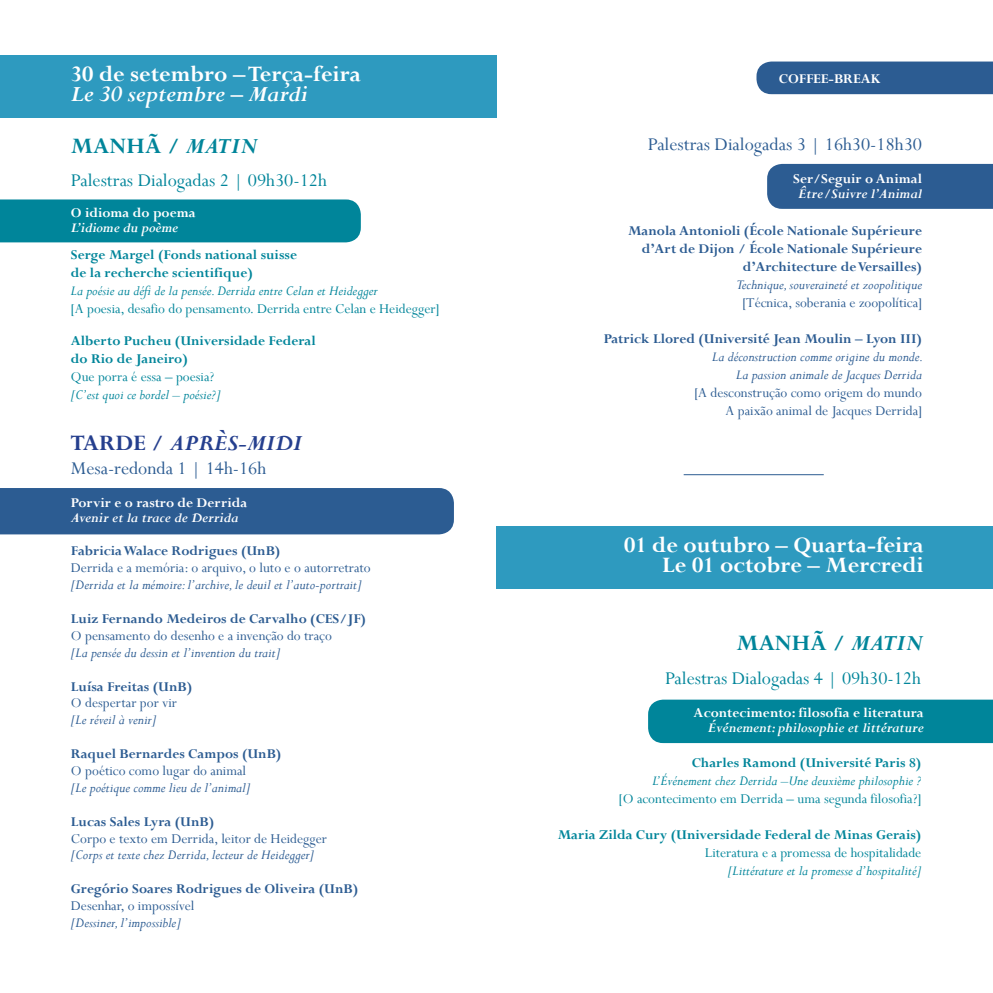
<style>
.page{position:relative;width:993px;height:993px;background:#fff}
.page>*{position:absolute;margin:0;border:0;box-sizing:border-box;transform-origin:0 0}
.t1{font:700 24.62px/20px "Perpetua";color:#fff;text-align:right}
.t2{font:italic 700 24.62px/51.6px "Perpetua";color:#fff}
.t3{font:italic 700 24.62px "Perpetua";color:#253f8e}
.t4{font:700 24.62px "Perpetua";color:#00859a}
.t5{font:20px "Perpetua";color:#00859a}
.t6{font:20px "Perpetua";color:#2c5c92}
.t7{font:700 15px/18px "Perpetua";color:#2c5c92;text-align:right}
.t8{font:italic 15px/18px "Perpetua";color:#2c5c92;text-align:right}
.t9{font:15px/18px "Perpetua";color:#2c5c92;text-align:right}
.t10{font:700 15px/18px "Perpetua";color:#00859a}
.t11{font:italic 15px "Perpetua";color:#00859a}
.t12{font:15px "Perpetua";color:#00859a}
.t13{font:700 15px "Perpetua";color:#fff}
.t14{font:italic 700 15px "Perpetua";color:#fff}
.s1{font-style:normal;color:#00859a}
.s2{color:#00859a}
.s3{font-style:normal}
.s4{font-style:italic}
.s5{font-weight:700;font-size:15px;color:#fff}
</style>
<div class="page">
<div style="left:0;top:488px;width:454px;height:46px;background:#2c5c92"></div>
<div style="left:756px;top:61px;width:236px;height:33px;background:#2c5c92"></div>
<div style="left:767px;top:164px;width:225px;height:45px;background:#2c5c92"></div>
<div style="left:0;top:199px;width:361px;height:43px;background:#00859a"></div>
<div style="left:0;top:55px;width:496px;height:62px;background:#2e9abf"></div>
<hr style="left:683px;top:474px;width:140px;height:1px;background:#2c5c92">
<div style="left:496px;top:526px;width:496px;height:62px;background:#2e9abf"></div>
<div style="left:648px;top:699px;width:344px;height:43px;background:#00859a"></div>
<h1 class="t1" style="left:71px;top:64px;width:291px">30 de setembro – Terça-feira</h1>
<h1 class="t2" style="left:71px;top:68px;width:238px">Le 30 septembre – Mardi<br><span class="s1">MANHÃ /</span> <span class="s2">MATIN</span></h1>
<h2 class="t5" style="left:71px;top:168px;width:257px">Palestras Dialogadas 2 | 09h30-12h</h2>
<p class="t13" style="left:71px;top:203px;width:126px">O idioma do poema</p>
<p class="t14" style="left:71px;top:218px;width:109px">L’idiome du poème</p>
<p class="t10" style="left:71px;top:245px;width:227px">Serge Margel (Fonds national suisse de la recherche scientifique)</p>
<p class="t11" style="left:71px;top:281px;width:308px">La poésie au défi de la pensée. Derrida entre Celan et Heidegger</p>
<p class="t12" style="left:71px;top:299px;width:370px">[A poesia, desafio do pensamento. Derrida entre Celan e Heidegger]</p>
<p class="t10" style="left:71px;top:331px;width:246px">Alberto Pucheu (Universidade Federal do Rio de Janeiro)</p>
<p class="t12" style="left:71px;top:367px;width:145px">Que porra é essa – poesia?</p>
<p class="t11" style="left:71px;top:385px;width:151px">[C’est quoi ce bordel – poésie?]</p>
<h1 class="t3" style="left:71px;top:427px;width:232px"><span class="s3">TARDE /</span> APRÈS-MIDI</h1>
<h2 class="t6" style="left:71px;top:455px;width:197px">Mesa-redonda 1 | 14h-16h</h2>
<p class="t13" style="left:71px;top:492px;width:178px">Porvir e o rastro de Derrida</p>
<p class="t14" style="left:71px;top:507px;width:169px">Avenir et la trace de Derrida</p>
<p class="t7" style="left:71px;top:541px;width:211px">Fabricia Walace Rodrigues (UnB)</p>
<p class="t9" style="left:71px;top:558px;width:301px">Derrida e a memória: o arquivo, o luto e o autorretrato</p>
<p class="t8" style="left:71px;top:575px;width:292px">[Derrida et la mémoire: l’archive, le deuil et l’auto-portrait]</p>
<p class="t7" style="left:71px;top:609px;width:296px">Luiz Fernando Medeiros de Carvalho (CES/JF)</p>
<p class="t9" style="left:71px;top:626px;width:262px">O pensamento do desenho e a invenção do traço</p>
<p class="t8" style="left:71px;top:642px;width:211px">[La pensée du dessin et l’invention du trait]</p>
<p class="t7" style="left:71px;top:676px;width:123px">Luísa Freitas (UnB)</p>
<p class="t9" style="left:71px;top:693px;width:108px">O despertar por vir</p>
<p class="t8" style="left:71px;top:710px;width:87px">[Le réveil à venir]</p>
<p class="t7" style="left:71px;top:744px;width:212px">Raquel Bernardes Campos (UnB)</p>
<p class="t9" style="left:71px;top:761px;width:177px">O poético como lugar do animal</p>
<p class="t8" style="left:71px;top:777px;width:181px">[Le poétique comme lieu de l’animal]</p>
<p class="t7" style="left:71px;top:811px;width:145px">Lucas Sales Lyra (UnB)</p>
<p class="t9" style="left:71px;top:828px;width:257px">Corpo e texto em Derrida, leitor de Heidegger</p>
<p class="t8" style="left:71px;top:845px;width:245px">[Corps et texte chez Derrida, lecteur de Heidegger]</p>
<p class="t7" style="left:71px;top:879px;width:289px">Gregório Soares Rodrigues de Oliveira (UnB)</p>
<p class="t9" style="left:71px;top:896px;width:125px">Desenhar, o impossível</p>
<p class="t8" style="left:71px;top:912px;width:112px">[Dessiner, l’impossible]</p>
<p class="t13" style="left:778px;top:69px;width:103px">COFFEE-BREAK</p>
<h2 class="t6" style="left:647px;top:131px;width:275px">Palestras Dialogadas 3 | 16h30-18h30</h2>
<p class="t13" style="left:792px;top:169px;width:130px">Ser/Seguir o Animal</p>
<p class="t14" style="left:798px;top:184px;width:125px">Être/Suivre l’Animal</p>
<p class="t7" style="left:627px;top:221px;width:295px">Manola Antonioli (École Nationale Supérieure d’Art de Dijon / École Nationale Supérieure d’Architecture de Versailles)</p>
<p class="t8" style="left:736px;top:275px;width:187px">Technique, souveraineté et zoopolitique</p>
<p class="t9" style="left:742px;top:293px;width:181px">[Técnica, soberania e zoopolítica]</p>
<p class="t7" style="left:603px;top:329px;width:319px">Patrick Llored (Université Jean Moulin – Lyon III)</p>
<p class="t8" style="left:712px;top:347px;width:213px">La déconstruction comme origine du monde.<br>La passion animale de Jacques Derrida</p>
<p class="t9" style="left:694px;top:383px;width:229px">[A desconstrução como origem do mundo<br>A paixão animal de Jacques Derrida]</p>
<h1 class="t1" style="left:624px;top:534px;width:301px">01 de outubro – Quarta-feira<br>Le 01 octobre – Mercredi</h1>
<h1 class="t4" style="left:736px;top:627px;width:187px">MANHÃ / <span class="s4">MATIN</span></h1>
<h2 class="t5" style="left:664px;top:665px;width:289px">Palestras Dialogadas 4 | 09h30-12h<span class="s5">Cada</span></h2>
<p class="t13" style="left:693px;top:703px;width:231px">Acontecimento: filosofia e literatura</p>
<p class="t14" style="left:707px;top:718px;width:217px">Événement: philosophie et littérature</p>
<p class="t10" style="left:691px;top:752px;width:231px">Charles Ramond (Université Paris 8)</p>
<p class="t11" style="left:652px;top:770px;width:270px">L’Événement chez Derrida –Une deuxième philosophie ?</p>
<p class="t12" style="left:618px;top:788px;width:304px">[O acontecimento em Derrida – uma segunda filosofia?]</p>
<p class="t10" style="left:557px;top:824px;width:365px">Maria Zilda Cury (Universidade Federal de Minas Gerais)</p>
<p class="t12" style="left:704px;top:842px;width:218px">Literatura e a promessa de hospitalidade</p>
<p class="t11" style="left:727px;top:860px;width:195px">[Littérature et la promesse d’hospitalité]</p>
</div>
